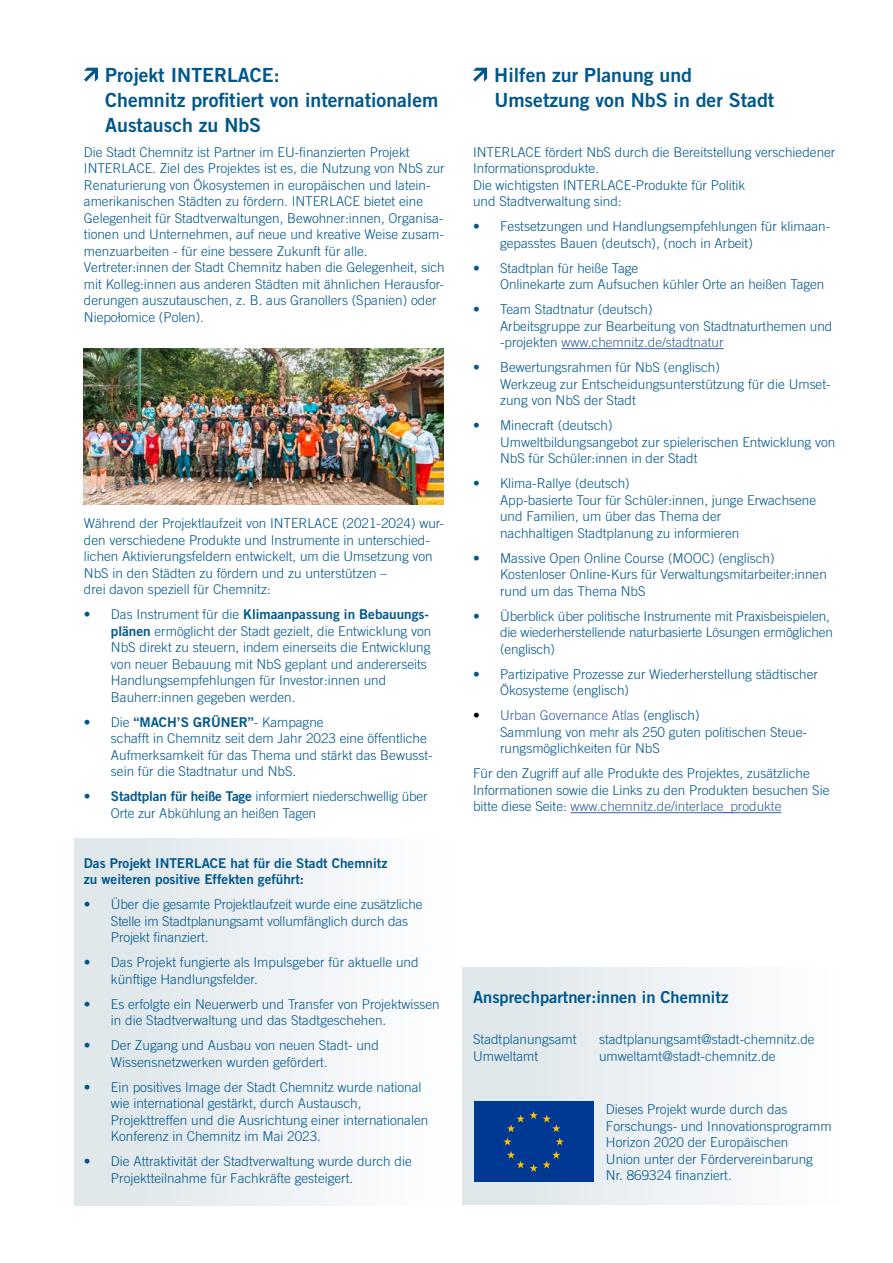
<style>
.page{position:relative;width:893px;height:1263px;background:#fff}
.page>*{position:absolute;margin:0;border:0;box-sizing:border-box;transform-origin:0 0}
.t1{font:19.5px "Trade Gothic Bold Two";color:#00578b}
.t2{font:16.5px "Trade Gothic Bold Two";color:#00578b}
.t3{font:300 13.5px/16.5px "Trade Gothic";color:#00578b}
.t4{font:13.5px/16.5px "Trade Gothic Bold Two";color:#00578b}
.s1{font-family:"Trade Gothic Bold Two";font-weight:400}
.s2{color:#345f9f}
.s3{color:#000}
</style>
<div class="page">
<div style="left:74px;top:839px;width:379px;height:366px;background:linear-gradient(to right,#dce5e9,#fefeff)"></div>
<div style="left:462px;top:967px;width:379px;height:237px;background:linear-gradient(to right,#dce5e9,#fefeff)"></div>
<svg style="left:84px;top:68px;width:14px;height:14px"></svg>
<hr style="left:562px;top:348px;width:162px;height:1px;background:#345f9f">
<hr style="left:571px;top:812px;width:210px;height:1px;background:#345f9f">
<svg style="left:473px;top:68px;width:14px;height:14px"></svg>
<img style="left:84px;top:348px;width:359px;height:156px">
<div style="left:474px;top:1101px;width:119px;height:81px;background:#003994"></div>
<svg style="left:507px;top:1151px;width:53px;height:21px"></svg>
<svg style="left:503px;top:1111px;width:61px;height:34px"></svg>
<p class="t1" style="left:105px;top:63px;width:176px">Projekt INTERLACE:</p>
<p class="t1" style="left:105px;top:88px;width:335px">Chemnitz profitiert von internationalem</p>
<p class="t1" style="left:105px;top:113px;width:157px">Austausch zu NbS</p>
<p class="t3" style="left:84px;top:143px;width:362px">Die Stadt Chemnitz ist Partner im EU-finanzierten Projekt INTERLACE. Ziel des Projektes ist es, die Nutzung von NbS zur Renaturierung von Ökosystemen in europäischen und latein&shy;amerikanischen Städten zu fördern. INTERLACE bietet eine Gelegenheit für Stadtverwaltungen, Bewohner:innen, Organisa&shy;tionen und Unternehmen, auf neue und kreative Weise zusam&shy;menzuarbeiten - für eine bessere Zukunft für alle.<br>Vertreter:innen der Stadt Chemnitz haben die Gelegenheit, sich mit Kolleg:innen aus anderen Städten mit ähnlichen Herausfor&shy;derungen auszutauschen, z. B. aus Granollers (Spanien) oder Niepołomice (Polen).</p>
<p class="t3" style="left:84px;top:515px;width:362px">Während der Projektlaufzeit von INTERLACE (2021-2024) wur&shy;den verschiedene Produkte und Instrumente in unterschied&shy;lichen Aktivierungsfeldern entwickelt, um die Umsetzung von NbS in den Städten zu fördern und zu unterstützen –<br>drei davon speziell für Chemnitz:</p>
<p class="t3" style="left:111px;top:606px;width:322px;text-indent:-27px">• Das Instrument für die <span class="s1">Klimaanpassung in Bebauungs&shy;plänen</span> ermöglicht der Stadt gezielt, die Entwicklung von NbS direkt zu steuern, indem einerseits die Entwicklung von neuer Bebauung mit NbS geplant und andererseits Handlungsempfehlungen für Investor:innen und Bauherr:innen gegeben werden.</p>
<p class="t3" style="left:111px;top:714px;width:323px;text-indent:-27px">• Die <span class="s1">“MACH’S GRÜNER”</span>- Kampagne<br>schafft in Chemnitz seit dem Jahr 2023 eine öffentliche Aufmerksamkeit für das Thema und stärkt das Bewusst&shy;sein für die Stadtnatur und NbS.</p>
<p class="t3" style="left:111px;top:788px;width:318px;text-indent:-27px"><span class="s1">• Stadtplan für heiße Tage</span> informiert niederschwellig über<br>Orte zur Abkühlung an heißen Tagen</p>
<p class="t4" style="left:84px;top:854px;width:305px">Das Projekt INTERLACE hat für die Stadt Chemnitz zu weiteren positive Effekten geführt:</p>
<p class="t3" style="left:111px;top:896px;width:313px;text-indent:-27px">• Über die gesamte Projektlaufzeit wurde eine zusätzliche<br>Stelle im Stadtplanungsamt vollumfänglich durch das<br>Projekt finanziert.</p>
<p class="t3" style="left:111px;top:954px;width:309px;text-indent:-27px">• Das Projekt fungierte als Impulsgeber für aktuelle und künftige Handlungsfelder.</p>
<p class="t3" style="left:111px;top:996px;width:330px;text-indent:-27px">• Es erfolgte ein Neuerwerb und Transfer von Projektwissen in die Stadtverwaltung und das Stadtgeschehen.</p>
<p class="t3" style="left:111px;top:1037px;width:269px;text-indent:-27px">• Der Zugang und Ausbau von neuen Stadt- und<br>Wissensnetzwerken wurden gefördert.</p>
<p class="t3" style="left:111px;top:1079px;width:319px;text-indent:-27px">• Ein positives Image der Stadt Chemnitz wurde national wie international gestärkt, durch Austausch, Projekttreffen und die Ausrichtung einer internationalen Konferenz in Chemnitz im Mai 2023.</p>
<p class="t3" style="left:111px;top:1153px;width:302px;text-indent:-27px">• Die Attraktivität der Stadtverwaltung wurde durch die<br>Projektteilnahme für Fachkräfte gesteigert.</p>
<p class="t1" style="left:494px;top:63px;width:199px">Hilfen zur Planung und</p>
<p class="t1" style="left:494px;top:88px;width:281px">Umsetzung von NbS in der Stadt</p>
<p class="t3" style="left:473px;top:143px;width:364px">INTERLACE fördert NbS durch die Bereitstellung verschiedener Informationsprodukte.<br>Die wichtigsten INTERLACE-Produkte für Politik<br>und Stadtverwaltung sind:</p>
<p class="t3" style="left:500px;top:218px;width:332px;text-indent:-27px">• Festsetzungen und Handlungsempfehlungen für klimaan&shy;gepasstes Bauen (deutsch), (noch in Arbeit)</p>
<p class="t3" style="left:500px;top:259px;width:326px;text-indent:-27px">• Stadtplan für heiße Tage<br>Onlinekarte zum Aufsuchen kühler Orte an heißen Tagen</p>
<p class="t3" style="left:500px;top:301px;width:334px;text-indent:-27px">• Team Stadtnatur (deutsch)<br>Arbeitsgruppe zur Bearbeitung von Stadtnaturthemen und -projekten <span class="s2">www.chemnitz.de/stadtnatur</span></p>
<p class="t3" style="left:500px;top:359px;width:332px;text-indent:-27px">• Bewertungsrahmen für NbS (englisch)<br>Werkzeug zur Entscheidungsunterstützung für die Umset&shy;zung von NbS der Stadt</p>
<p class="t3" style="left:500px;top:417px;width:337px;text-indent:-27px">• Minecraft (deutsch)<br>Umweltbildungsangebot zur spielerischen Entwicklung von<br>NbS für Schüler:innen in der Stadt</p>
<p class="t3" style="left:500px;top:475px;width:318px;text-indent:-27px">• Klima-Rallye (deutsch)<br>App-basierte Tour für Schüler:innen, junge Erwachsene und Familien, um über das Thema der<br>nachhaltigen Stadtplanung zu informieren</p>
<p class="t3" style="left:500px;top:550px;width:328px;text-indent:-27px">• Massive Open Online Course (MOOC) (englisch)<br>Kostenloser Online-Kurs für Verwaltungsmitarbeiter:innen rund um das Thema NbS</p>
<p class="t3" style="left:500px;top:608px;width:334px;text-indent:-27px">• Überblick über politische Instrumente mit Praxisbeispielen, die wiederherstellende naturbasierte Lösungen ermöglichen (englisch)</p>
<p class="t3" style="left:500px;top:666px;width:319px;text-indent:-27px">• Partizipative Prozesse zur Wiederherstellung städtischer<br>Ökosysteme (englisch)</p>
<p class="t3" style="left:500px;top:707px;width:308px;text-indent:-27px"><span class="s3">•</span> <span class="s2">Urban Governance Atlas</span> (englisch)<br>Sammlung von mehr als 250 guten politischen Steue&shy;rungsmöglichkeiten für NbS</p>
<p class="t3" style="left:473px;top:765px;width:358px">Für den Zugriff auf alle Produkte des Projektes, zusätzliche<br>Informationen sowie die Links zu den Produkten besuchen Sie bitte diese Seite: <span class="s2">www.chemnitz.de/interlace_produkte</span></p>
<p class="t2" style="left:473px;top:987px;width:257px">Ansprechpartner:innen in Chemnitz</p>
<p class="t3" style="left:473px;top:1031px;width:105px">Stadtplanungsamt</p>
<p class="t3" style="left:599px;top:1031px;width:217px">stadtplanungsamt@stadt-chemnitz.de</p>
<p class="t3" style="left:473px;top:1048px;width:67px">Umweltamt</p>
<p class="t3" style="left:599px;top:1048px;width:178px">umweltamt@stadt-chemnitz.de</p>
<p class="t3" style="left:606px;top:1101px;width:227px">Dieses Projekt wurde durch das<br>Forschungs- und Innovationsprogramm<br>Horizon 2020 der Europäischen<br>Union unter der Fördervereinbarung<br>Nr. 869324 finanziert.</p>
</div>
